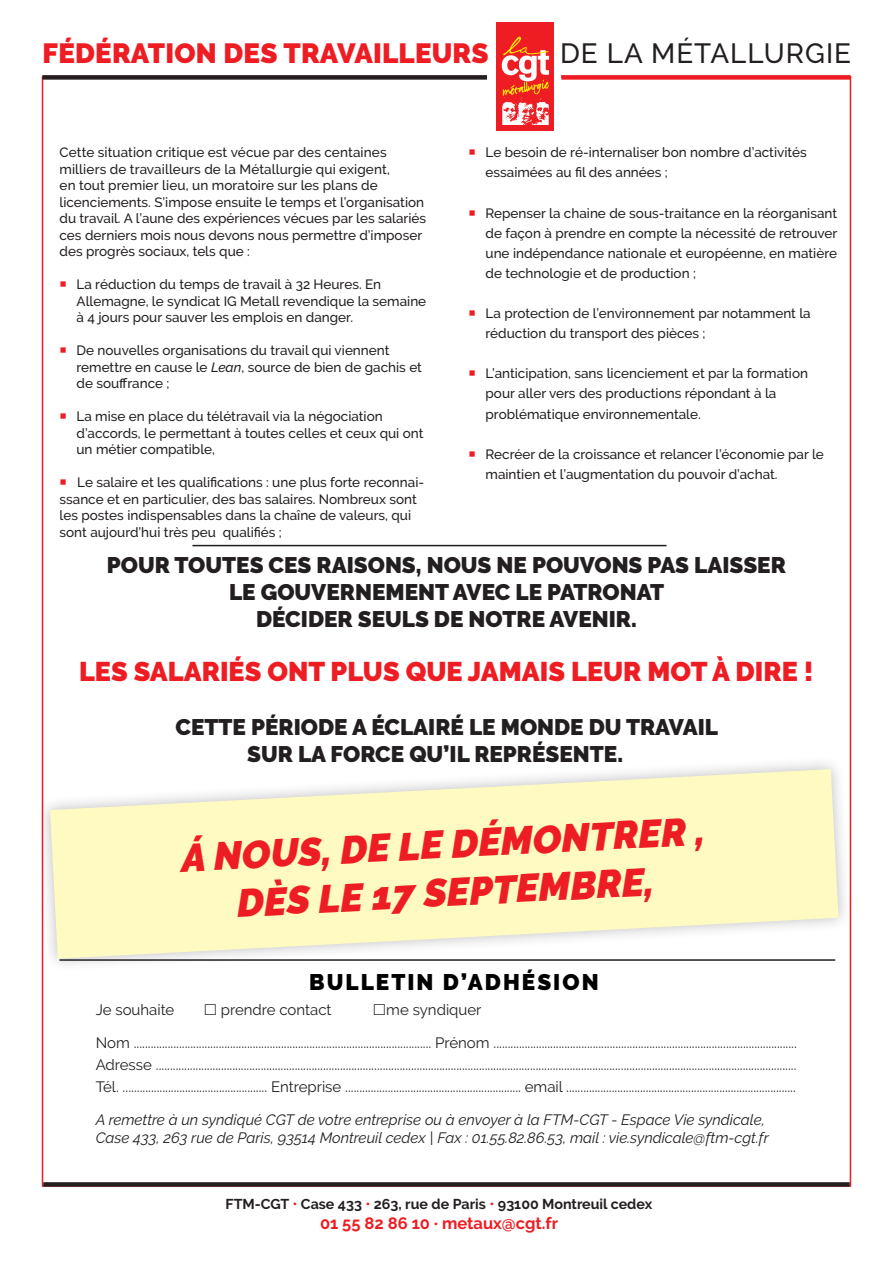
<style>
.page{position:relative;width:893px;height:1263px;background:#fff}
.page>*{position:absolute;margin:0;border:0;box-sizing:border-box;transform-origin:0 0}
.Slogan{font:italic 900 39px/48px "Raleway";color:#ee1d23;text-align:center}
.t1{font:900 27.75px "Raleway";letter-spacing:.01em;color:#ee1d23}
.t2{font:500 27.75px "Raleway";letter-spacing:.035em;color:#231f20}
.Slogan-2{font:900 27px "Raleway";color:#ee1d23}
.Slogan-3{font:900 22.5px/27px "Raleway";color:#231f20;text-align:center}
.t3{font:900 22.5px "Raleway";letter-spacing:.09em;color:#000}
.Adresse{font:700 16.5px "Raleway";color:#ee1d23}
.t4{font:15px "Raleway";color:#231f20}
.t5{font:italic 15px/18px "Raleway";color:#231f20}
.Adresse-2{font:700 14.25px "Raleway";color:#231f20}
.Texte{font:500 13.5px/16.5px "Raleway";color:#231f20}
.s1{color:#ee1d23}
.s2{font-style:italic}
</style>
<div class="page">
<div style="left:42px;top:76px;width:809px;height:1111px;background:#fff;border:2px solid #ee1d23"></div>
<div style="left:43px;top:75px;width:444px;height:5px;background:#231f20"></div>
<div style="left:43px;top:1182px;width:807px;height:5px;background:#231f20"></div>
<div style="left:561px;top:75px;width:289px;height:5px;background:#ee1d23"></div>
<div style="left:36px;top:755px;width:816px;height:217px;background:#231f20;opacity:.3"></div>
<svg style="left:50px;top:769px;width:788px;height:190px;fill:#fffac1"></svg>
<hr style="left:192px;top:545px;width:474px;height:1px;background:#231f20">
<div style="left:487px;top:69px;width:74px;height:32px;background:#fff"></div>
<div style="left:496px;top:22px;width:58px;height:109px;background:#ee1d23"></div>
<svg style="left:502px;top:37px;width:47px;height:88px"></svg>
<hr style="left:60px;top:959px;width:775px;height:2px;background:#231f20">
<p class="t1" style="left:43px;top:37px;width:448px">FÉDÉRATION DES TRAVAILLEURS</p>
<p class="t2" style="left:560px;top:37px;width:292px">DE LA MÉTALLURGIE</p>
<p class="Texte" style="left:60px;top:144px;width:368px">Cette situation critique est vécue par des centaines milliers de travailleurs de la Métallurgie qui exigent,<br>en tout premier lieu, un moratoire sur les plans de licenciements. S’impose ensuite le temps et l’organisation du travail. A l’aune des expériences vécues par les salariés ces derniers mois nous devons nous permettre d’imposer des progrès sociaux, tels que :</p>
<p class="Texte" style="left:77px;top:276px;width:351px;text-indent:-17px"><span class="s1">○</span> La réduction du temps de travail à 32 Heures. En<br>Allemagne, le syndicat IG Metall revendique la semaine à 4 jours pour sauver les emplois en danger.</p>
<p class="Texte" style="left:77px;top:342px;width:347px;text-indent:-17px"><span class="s1">○</span> De nouvelles organisations du travail qui viennent remettre en cause le <span class="s2">Lean</span>, source de bien de gachis et de souffrance ;</p>
<p class="Texte" style="left:77px;top:408px;width:348px;text-indent:-17px"><span class="s1">○</span> La mise en place du télétravail via la négociation d’accords, le permettant à toutes celles et ceux qui ont un métier compatible,</p>
<p class="Texte" style="left:60px;top:474px;width:366px"><span class="s1">○</span> Le salaire et les qualifications : une plus forte reconnai&shy;ssance et en particulier, des bas salaires. Nombreux sont les postes indispensables dans la chaîne de valeurs, qui sont aujourd’hui très peu qualifiés ;</p>
<p class="Texte" style="left:486px;top:142px;width:323px;line-height:20.1px;text-indent:-17px"><span class="s1">○</span> Le besoin de ré-internaliser bon nombre d’activités essaimées au fil des années ;</p>
<p class="Texte" style="left:486px;top:203px;width:353px;line-height:20.1px;text-align:justify;text-indent:-17px"><span class="s1">○</span> Repenser la chaine de sous-traitance en la réorganisant de façon à prendre en compte la nécessité de retrouver une indépendance nationale et européenne, en matière de technologie et de production ;</p>
<p class="Texte" style="left:486px;top:303px;width:327px;line-height:20.1px;text-indent:-17px"><span class="s1">○</span> La protection de l’environnement par notamment la réduction du transport des pièces ;</p>
<p class="Texte" style="left:486px;top:364px;width:324px;line-height:20.1px;text-indent:-17px"><span class="s1">○</span> L’anticipation, sans licenciement et par la formation pour aller vers des productions répondant à la problématique environnementale.</p>
<p class="Texte" style="left:486px;top:444px;width:340px;line-height:20.1px;text-indent:-17px"><span class="s1">○</span> Recréer de la croissance et relancer l’économie par le maintien et l’augmentation du pouvoir d’achat.</p>
<p class="Slogan-3" style="left:107px;top:551px;width:680px">POUR TOUTES CES RAISONS, NOUS NE POUVONS PAS LAISSER<br>LE GOUVERNEMENT AVEC LE PATRONAT<br>DÉCIDER SEULS DE NOTRE AVENIR.</p>
<p class="Slogan-2" style="left:79px;top:655px;width:736px">LES SALARIÉS ONT PLUS QUE JAMAIS LEUR MOT À DIRE !</p>
<p class="Slogan-3" style="left:247px;top:713px;width:472px;text-align:left;text-indent:-72px">CETTE PÉRIODE A ÉCLAIRÉ LE MONDE DU TRAVAIL<br>SUR LA FORCE QU’IL REPRÉSENTE.</p>
<p class="Slogan" style="left:180px;top:834px;width:526px;rotate:-3deg">Á NOUS, DE LE DÉMONTRER ,<br>DÈS LE 17 SEPTEMBRE,</p>
<p class="t3" style="left:309px;top:968px;width:291px">BULLETIN D’ADHÉSION</p>
<p class="t4" style="left:96px;top:1001px;width:80px">Je souhaite</p>
<p class="t4" style="left:221px;top:1001px;width:112px">prendre contact</p>
<p class="t4" style="left:386px;top:1001px;width:97px">me syndiquer</p>
<p class="t4" style="left:96px;top:1034px;width:703px">Nom ......................................................................................................... Prénom ...........................................................................................................</p>
<p class="t4" style="left:96px;top:1056px;width:702px">Adresse ..................................................................................................................................................................................................................................</p>
<p class="t4" style="left:96px;top:1078px;width:702px">Tél. ................................................... Entreprise .............................................................. email .................................................................................</p>
<p class="t5" style="left:96px;top:1111px;width:675px">A remettre à un syndiqué CGT de votre entreprise ou à envoyer à la FTM-CGT - Espace Vie syndicale,<br>Case 433, 263 rue de Paris, 93514 Montreuil cedex | Fax : 01.55.82.86.53, mail : vie.syndicale@ftm-cgt.fr</p>
<p class="Adresse-2" style="left:225px;top:1196px;width:428px">FTM-CGT Case 433 263, rue de Paris 93100 Montreuil cedex</p>
<p class="Adresse" style="left:320px;top:1214px;width:240px">01 55 82 86 10 metaux@cgt.fr</p>
</div>
